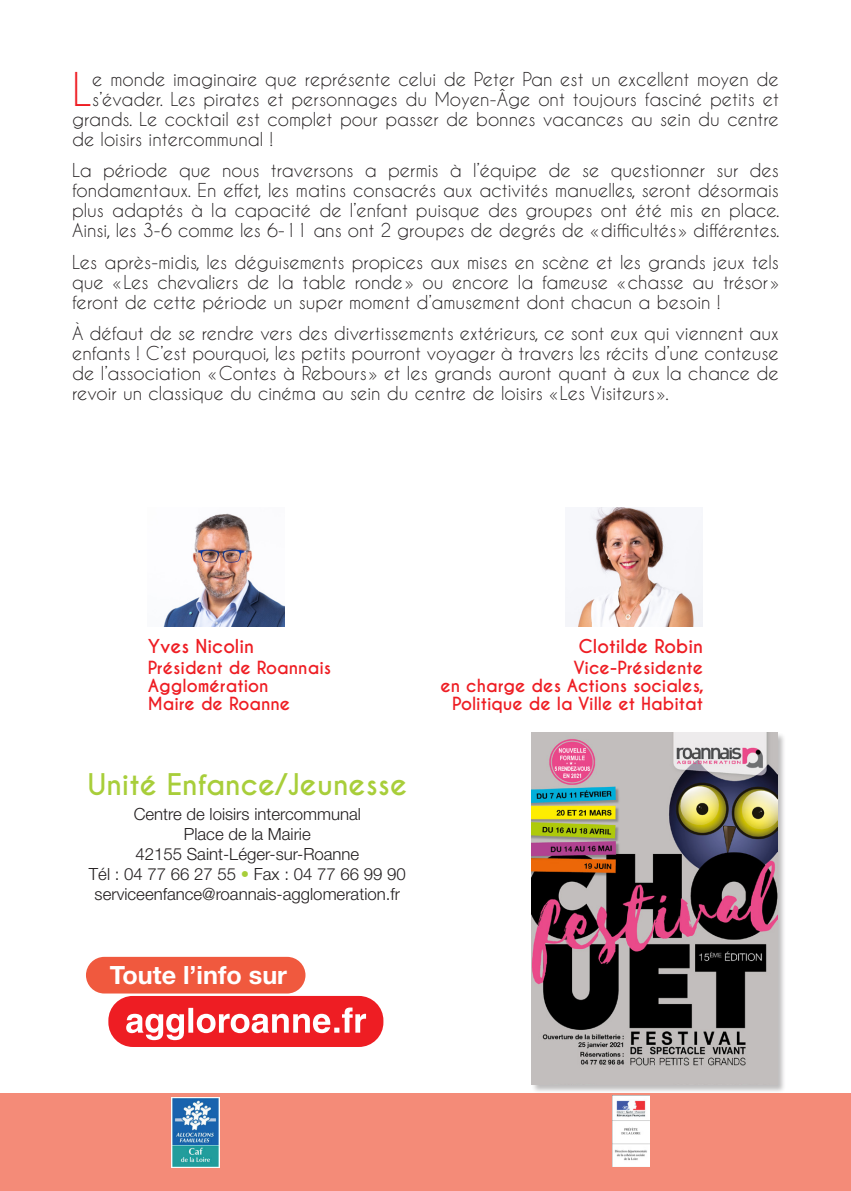
<style>
.page{position:relative;width:851px;height:1191px;background:#fff}
.page>*{position:absolute;margin:0;border:0;box-sizing:border-box;transform-origin:0 0}
.texte_courant{font:43.6px "Caviar Dreams";color:#ee1d23}
.t1{font:700 28px "Caviar Dreams";color:#a8ce3a}
.t2{font:700 25.2px "Helvetica Neue LT";color:#fff}
.texte_courant-2{font:18px/20px "Caviar Dreams";color:#231f20;text-align:justify}
.texte_courant-3{font:700 18px "Caviar Dreams";color:#ee1d23}
.texte_courant-4{font:700 17px/18px "Caviar Dreams";color:#ee1d23;text-align:right}
.t3{font:300 16.8px/19.8px "Helvetica Neue LT";color:#231f20;text-align:center}
.s1{color:#a8ce3a}
</style>
<div class="page">
<div style="left:0;top:1093px;width:850px;height:98px;background:#f48b78"></div>
<img style="left:171px;top:1097px;width:48px;height:70px">
<img style="left:612px;top:1096px;width:37px;height:70px">
<div style="left:530px;top:732px;width:256px;height:361px;background:#231f20;opacity:.3"></div>
<img style="left:531px;top:733px;width:246px;height:351px">
<div style="left:108px;top:996px;width:275px;height:51px;background:#ee1d23;border-radius:24px"></div>
<div style="left:85px;top:955px;width:221px;height:39px;background:#f0593e;border-radius:19px"></div>
<div style="left:84px;top:954px;width:223px;height:41px;border:2px solid #fff;border-radius:19px"></div>
<svg style="left:126px;top:1007px;width:240px;height:33px"></svg>
<img style="left:163px;top:513px;width:121px;height:113px">
<img style="left:565px;top:507px;width:137px;height:119px">
<p class="texte_courant" style="left:72px;top:63px;width:22px">L</p>
<p class="texte_courant-2" style="left:92px;top:69px;width:688px">e monde imaginaire que représente celui de Peter Pan est un excellent moyen de</p>
<p class="texte_courant-2" style="left:92px;top:89px;width:688px">s’évader. Les pirates et personnages du Moyen-Âge ont toujours fasciné petits et</p>
<p class="texte_courant-2" style="left:72px;top:109px;width:708px">grands. Le cocktail est complet pour passer de bonnes vacances au sein du centre</p>
<p class="texte_courant-2" style="left:72px;top:129px;width:203px">de loisirs intercommunal !</p>
<p class="texte_courant-2" style="left:72px;top:160px;width:709px">La période que nous traversons a permis à l’équipe de se questionner sur des fondamentaux. En effet, les matins consacrés aux activités manuelles, seront désormais plus adaptés à la capacité de l’enfant puisque des groupes ont été mis en place.<br>Ainsi, les 3-6 comme les 6-11 ans ont 2 groupes de degrés de «difficultés » différentes.</p>
<p class="texte_courant-2" style="left:72px;top:252px;width:708px">Les après-midis, les déguisements propices aux mises en scène et les grands jeux tels que « Les chevaliers de la table ronde» ou encore la fameuse «chasse au trésor » feront de cette période un super moment d’amusement dont chacun a besoin !</p>
<p class="texte_courant-2" style="left:72px;top:323px;width:708px">À défaut de se rendre vers des divertissements extérieurs, ce sont eux qui viennent aux enfants ! C’est pourquoi, les petits pourront voyager à travers les récits d’une conteuse de l’association «Contes à Rebours » et les grands auront quant à eux la chance de revoir un classique du cinéma au sein du centre de loisirs « Les Visiteurs ».</p>
<p class="texte_courant-3" style="left:148px;top:635px;width:108px">Yves Nicolin</p>
<p class="texte_courant-4" style="left:148px;top:659px;width:185px;text-align:left">Président de Roannais<br>Agglomération<br>Maire de Roanne</p>
<p class="t1" style="left:87px;top:767px;width:321px">Unité Enfance/Jeunesse</p>
<p class="t3" style="left:134px;top:804px;width:229px">Centre de loisirs intercommunal</p>
<p class="t3" style="left:135px;top:824px;width:225px">Place de la Mairie<br>42155 Saint-Léger-sur-Roanne</p>
<p class="t3" style="left:89px;top:863px;width:318px">Tél : 04 77 66 27 55 <span class="s1">•</span> Fax : 04 77 66 99 90</p>
<p class="t3" style="left:95px;top:883px;width:307px">serviceenfance@roannais-agglomeration.fr</p>
<p class="t2" style="left:110px;top:959px;width:179px">Toute l’info sur</p>
<p class="texte_courant-3" style="left:578px;top:635px;width:126px">Clotilde Robin</p>
<p class="texte_courant-4" style="left:440px;top:659px;width:265px">Vice-Présidente<br>en charge des Actions sociales,<br>Politique de la Ville et Habitat</p>
</div>
